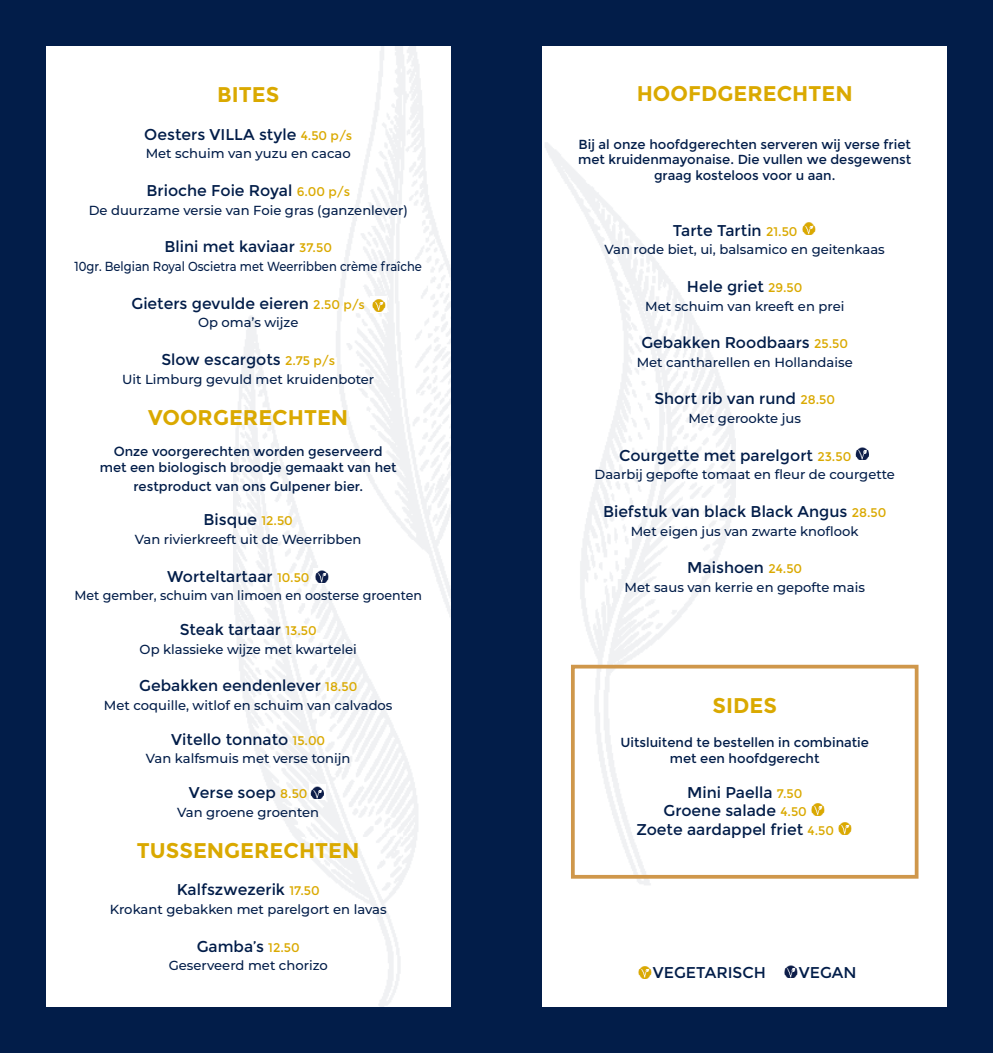
<style>
.page{position:relative;width:993px;height:1053px;background:#fff}
.page>*{position:absolute;margin:0;border:0;box-sizing:border-box;transform-origin:0 0}
.t1{font:700 21.25px "Montserrat";color:#daa900}
.t2{font:15.62px "Montserrat";color:#021d49}
.t3{font:500 13.12px "Montserrat";color:#021d49}
.t4{font:13.12px/15.8px "Montserrat";color:#021d49;text-align:center}
.t5{font:500 13.12px "Montserrat";color:#021d49;scale:.88 1}
.t6{font:500 13.12px "Montserrat";color:#021d49;scale:.96 1}
.s1{font-size:12.5px;color:#daa900}
</style>
<div class="page">
<div style="left:0;top:0;width:992px;height:1052px;background:#021d49"></div>
<div style="left:46px;top:46px;width:404px;height:960px;background:#fff"></div>
<div style="left:542px;top:46px;width:404px;height:960px;background:#fff"></div>
<img style="left:315px;top:570px;width:14px;height:13px">
<img style="left:638px;top:966px;width:14px;height:12px">
<img style="left:784px;top:965px;width:14px;height:13px">
<img style="left:802px;top:222px;width:14px;height:13px">
<img style="left:855px;top:447px;width:14px;height:13px">
<img style="left:811px;top:803px;width:14px;height:13px">
<img style="left:838px;top:822px;width:14px;height:13px">
<div style="left:570px;top:664px;width:348px;height:214px;border:4px solid #cf974b"></div>
<img style="left:372px;top:299px;width:14px;height:13px">
<img style="left:310px;top:786px;width:14px;height:13px">
<h1 class="t1" style="left:217px;top:82px;width:63px">BITES</h1>
<p class="t2" style="left:144px;top:125px;width:209px">Oesters VILLA style <span class="s1">4.50 p/s</span></p>
<p class="t3" style="left:146px;top:144px;width:206px">Met schuim van yuzu en cacao</p>
<p class="t2" style="left:146px;top:181px;width:205px">Brioche Foie Royal <span class="s1">6.00 p/s</span></p>
<p class="t3" style="left:89px;top:201px;width:320px">De duurzame versie van Foie gras (ganzenlever)</p>
<p class="t2" style="left:164px;top:238px;width:169px">Blini met kaviaar <span class="s1">37.50</span></p>
<p class="t5" style="left:74px;top:257px;width:396px">10gr. Belgian Royal Oscietra met Weerribben crème fraîche</p>
<p class="t2" style="left:131px;top:294px;width:235px">Gieters gevulde eieren <span class="s1">2.50 p/s</span></p>
<p class="t3" style="left:198px;top:313px;width:102px">Op oma’s wijze</p>
<p class="t2" style="left:161px;top:350px;width:175px">Slow escargots <span class="s1">2.75 p/s</span></p>
<p class="t3" style="left:122px;top:369px;width:253px">Uit Limburg gevuld met kruidenboter</p>
<h1 class="t1" style="left:148px;top:404px;width:201px">VOORGERECHTEN</h1>
<p class="t4" style="left:100px;top:444px;width:298px">Onze voorgerechten worden geserveerd met een biologisch broodje gemaakt van het</p>
<p class="t4" style="left:133px;top:478px;width:231px">restproduct van ons Gulpener bier.</p>
<p class="t2" style="left:203px;top:511px;width:91px">Bisque <span class="s1">12.50</span></p>
<p class="t3" style="left:135px;top:530px;width:228px">Van rivierkreeft uit de Weerribben</p>
<p class="t2" style="left:167px;top:567px;width:144px">Worteltartaar <span class="s1">10.50</span></p>
<p class="t6" style="left:74px;top:586px;width:363px">Met gember, schuim van limoen en oosterse groenten</p>
<p class="t2" style="left:180px;top:620px;width:138px">Steak tartaar <span class="s1">13.50</span></p>
<p class="t3" style="left:140px;top:639px;width:219px">Op klassieke wijze met kwartelei</p>
<p class="t2" style="left:139px;top:676px;width:219px">Gebakken eendenlever <span class="s1">18.50</span></p>
<p class="t3" style="left:104px;top:696px;width:290px">Met coquille, witlof en schuim van calvados</p>
<p class="t2" style="left:171px;top:730px;width:155px">Vitello tonnato <span class="s1">15.00</span></p>
<p class="t3" style="left:146px;top:749px;width:206px">Van kalfsmuis met verse tonijn</p>
<p class="t2" style="left:189px;top:783px;width:120px">Verse soep <span class="s1">8.50</span></p>
<p class="t3" style="left:177px;top:802px;width:143px">Van groene groenten</p>
<h1 class="t1" style="left:137px;top:837px;width:224px">TUSSENGERECHTEN</h1>
<p class="t2" style="left:177px;top:880px;width:144px">Kalfszwezerik <span class="s1">17.50</span></p>
<p class="t3" style="left:110px;top:900px;width:278px">Krokant gebakken met parelgort en lavas</p>
<p class="t2" style="left:197px;top:937px;width:104px">Gamba’s <span class="s1">12.50</span></p>
<p class="t3" style="left:169px;top:956px;width:160px">Geserveerd met chorizo</p>
<h1 class="t1" style="left:636px;top:81px;width:217px">HOOFDGERECHTEN</h1>
<p class="t4" style="left:578px;top:136px;width:335px">Bij al onze hoofdgerechten serveren wij verse friet met kruidenmayonaise. Die vullen we desgewenst graag kosteloos voor u aan.</p>
<p class="t2" style="left:672px;top:221px;width:126px">Tarte Tartin <span class="s1">21.50</span></p>
<p class="t3" style="left:604px;top:240px;width:282px">Van rode biet, ui, balsamico en geitenkaas</p>
<p class="t2" style="left:686px;top:277px;width:117px">Hele griet <span class="s1">29.50</span></p>
<p class="t3" style="left:645px;top:297px;width:201px">Met schuim van kreeft en prei</p>
<p class="t2" style="left:641px;top:333px;width:208px">Gebakken Roodbaars <span class="s1">25.50</span></p>
<p class="t3" style="left:636px;top:353px;width:217px">Met cantharellen en Hollandaise</p>
<p class="t2" style="left:654px;top:390px;width:182px">Short rib van rund <span class="s1">28.50</span></p>
<p class="t3" style="left:688px;top:409px;width:114px">Met gerookte jus</p>
<p class="t2" style="left:619px;top:446px;width:233px">Courgette met parelgort <span class="s1">23.50</span></p>
<p class="t3" style="left:594px;top:465px;width:302px">Daarbij gepofte tomaat en fleur de courgette</p>
<p class="t2" style="left:603px;top:502px;width:285px">Biefstuk van black Black Angus <span class="s1">28.50</span></p>
<p class="t3" style="left:630px;top:522px;width:229px">Met eigen jus van zwarte knoflook</p>
<p class="t2" style="left:687px;top:558px;width:116px">Maishoen <span class="s1">24.50</span></p>
<p class="t3" style="left:624px;top:578px;width:242px">Met saus van kerrie en gepofte mais</p>
<h1 class="t1" style="left:712px;top:692px;width:66px">SIDES</h1>
<p class="t4" style="left:620px;top:735px;width:250px">Uitsluitend te bestellen in combinatie met een hoofdgerecht</p>
<p class="t2" style="left:686px;top:783px;width:117px">Mini Paella <span class="s1">7.50</span></p>
<p class="t2" style="left:663px;top:801px;width:145px">Groene salade <span class="s1">4.50</span></p>
<p class="t2" style="left:636px;top:820px;width:199px">Zoete aardappel friet <span class="s1">4.50</span></p>
<p class="t2" style="left:652px;top:963px;width:115px">VEGETARISCH</p>
<p class="t2" style="left:798px;top:963px;width:59px">VEGAN</p>
</div>
